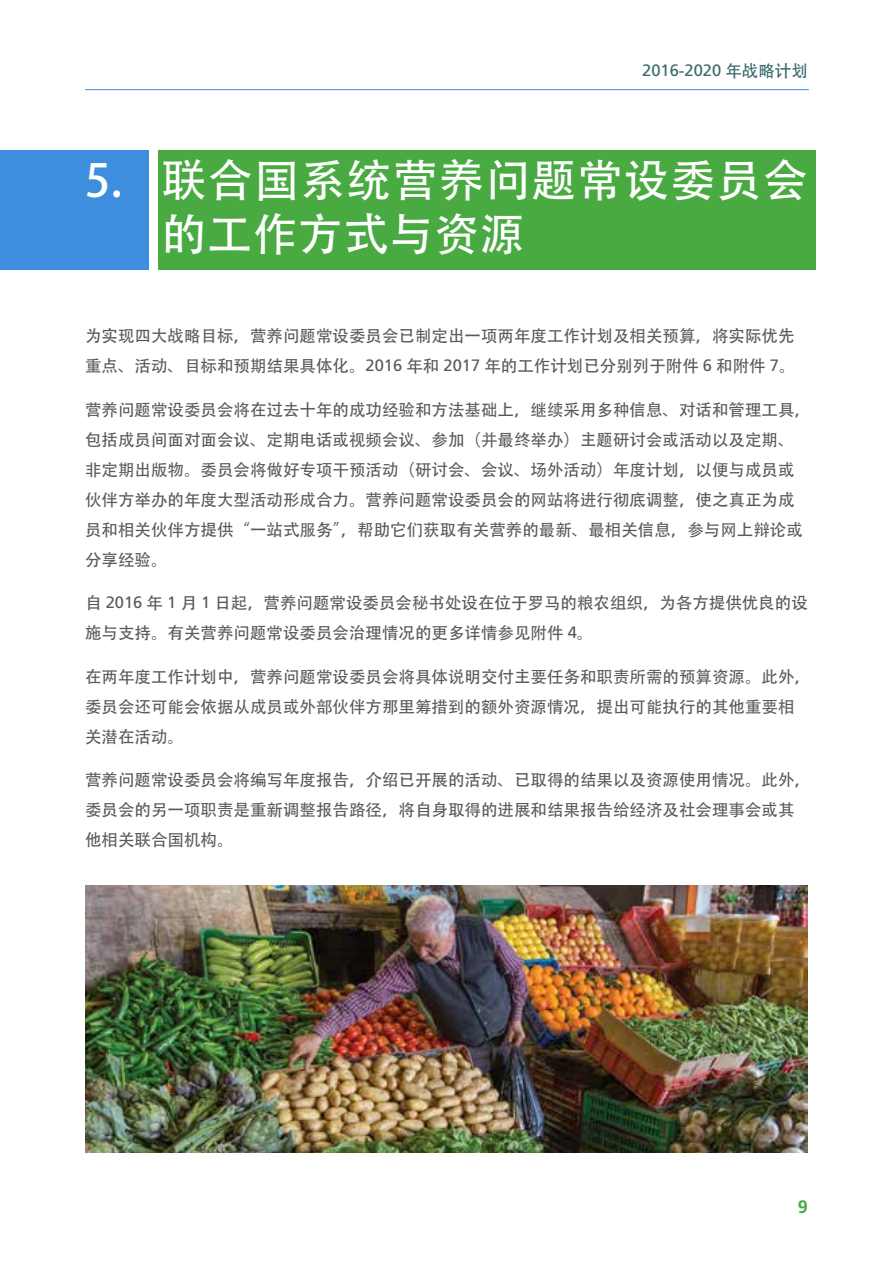
<style>
.page{position:relative;width:893px;height:1263px;background:#fff}
.page>*{position:absolute;margin:0;border:0;box-sizing:border-box;transform-origin:0 0}
.t1{font:45px/54px "Adobe Heiti Std";letter-spacing:.03em;color:#fff}
.t2{font:700 18px "Frutiger LT Std";color:#49aa42}
.t3{font:16.5px/30px "Adobe Heiti Std";color:#58595b}
.t4{font:16.5px "Frutiger LT Std";color:#37686b}
.s1{font-family:"Adobe Heiti Std"}
.s2{font-family:"Frutiger LT Std"}
</style>
<div class="page">
<hr style="left:85px;top:89px;width:724px;height:1px;background:#3e8ede">
<div style="left:158px;top:150px;width:657px;height:120px;background:#49aa42"></div>
<div style="left:0;top:150px;width:149px;height:120px;background:#3e8ede"></div>
<img style="left:85px;top:885px;width:723px;height:267px">
<p class="t4" style="left:642px;top:61px;width:167px">2016<span class="s1">-</span>2020 <span class="s1">年战略计划</span></p>
<h1 class="t1" style="left:162px;top:155px;width:648px;text-indent:-77px">5. 联合国系统营养问题常设委员会的工作方式与资源</h1>
<p class="t3" style="left:85px;top:322px;width:712px">为实现四大战略目标，营养问题常设委员会已制定出一项两年度工作计划及相关预算，将实际优先重点、活动、目标和预期结果具体化。<span class="s2">2016</span> 年和 <span class="s2">2017</span> 年的工作计划已分别列于附件 <span class="s2">6</span> 和附件 <span class="s2">7</span>。</p>
<p class="t3" style="left:85px;top:395px;width:727px">营养问题常设委员会将在过去十年的成功经验和方法基础上，继续采用多种信息、对话和管理工具，包括成员间面对面会议、定期电话或视频会议、参加（并最终举办）主题研讨会或活动以及定期、非定期出版物。委员会将做好专项干预活动（研讨会、会议、场外活动）年度计划，以便与成员或伙伴方举办的年度大型活动形成合力。营养问题常设委员会的网站将进行彻底调整，使之真正为成员和相关伙伴方提供“一站式服务”，帮助它们获取有关营养的最新、最相关信息，参与网上辩论或分享经验。</p>
<p class="t3" style="left:85px;top:589px;width:724px">自 <span class="s2">2016</span> 年 <span class="s2">1</span> 月 <span class="s2">1</span> 日起，营养问题常设委员会秘书处设在位于罗马的粮农组织，为各方提供优良的设施与支持。有关营养问题常设委员会治理情况的更多详情参见附件 <span class="s2">4</span>。</p>
<p class="t3" style="left:85px;top:662px;width:727px">在两年度工作计划中，营养问题常设委员会将具体说明交付主要任务和职责所需的预算资源。此外，委员会还可能会依据从成员或外部伙伴方那里筹措到的额外资源情况，提出可能执行的其他重要相关潜在活动。</p>
<p class="t3" style="left:85px;top:766px;width:727px">营养问题常设委员会将编写年度报告，介绍已开展的活动、已取得的结果以及资源使用情况。此外，委员会的另一项职责是重新调整报告路径，将自身取得的进展和结果报告给经济及社会理事会或其他相关联合国机构。</p>
<p class="t2" style="left:798px;top:1196px;width:12px">9</p>
</div>
